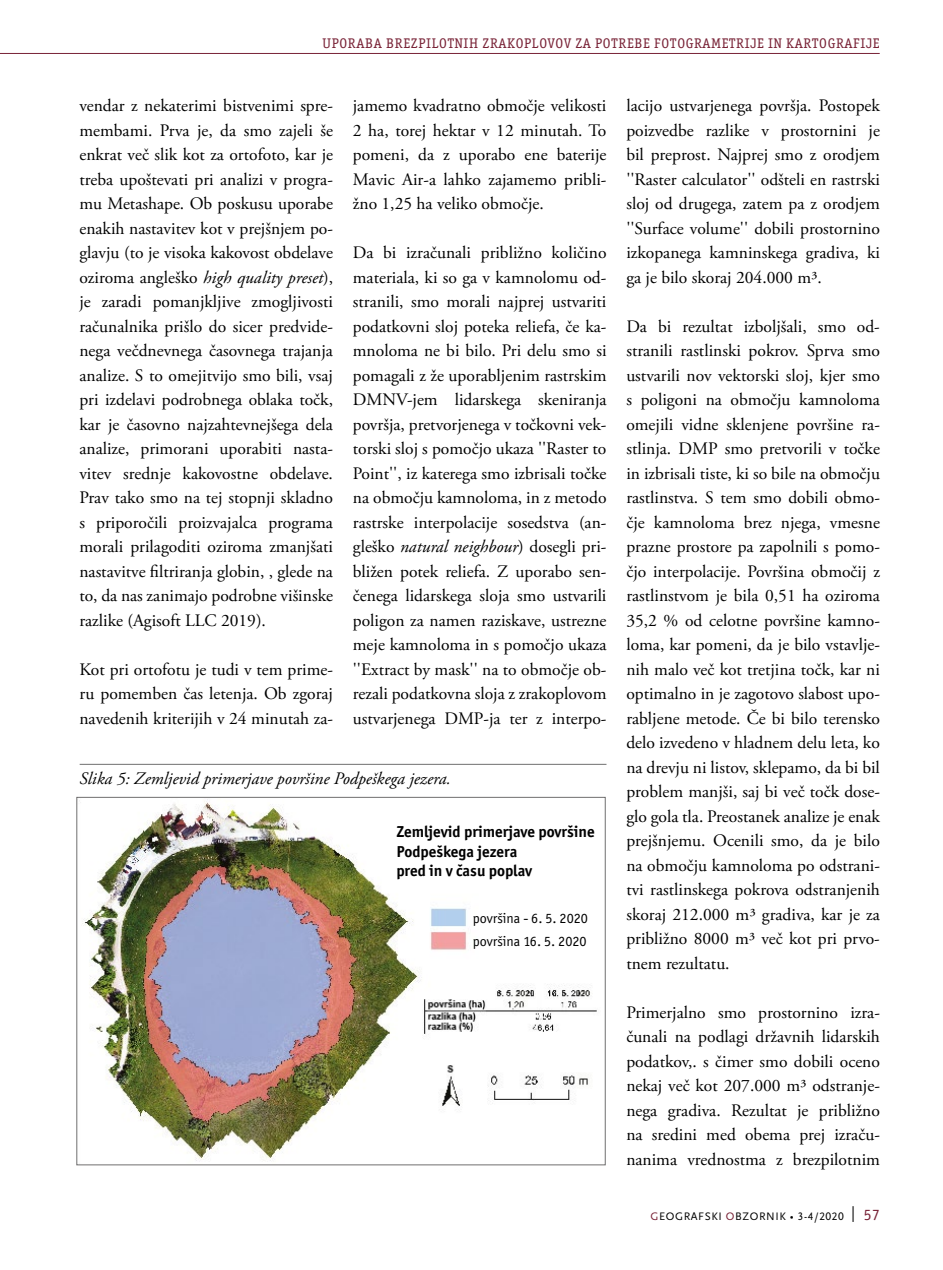
<style>
.page{position:relative;width:943px;height:1270px;background:#fff}
.page>*{position:absolute;margin:0;border:0;box-sizing:border-box;transform-origin:0 0}
.t1{font:17.5px/24.5px "Adobe Garamond Pro";color:#000;text-align:justify}
.t2{font:italic 17.5px "Adobe Garamond Pro";color:#000}
.t3{font:700 15.92px/19.1px "Officina San Itc TEE";color:#000}
.t4{font:14.17px/22.9px "Officina San Itc TEE";color:#000}
.t5{font:14px "Officina Ser Itc TEE";letter-spacing:.05em;color:#782236}
.t6{font:11.38px "AE Scala Sans";letter-spacing:.05em;color:#000}
.s1{font-style:italic}
.s2{color:#782236}
.s3{font-family:"AE Scala Sans SC"}
.s4{font-family:"Officina Ser Itc TEE";font-size:15.75px;color:#782236}
</style>
<div class="page">
<hr style="left:0;top:53px;width:879px;height:1px;background:#782236">
<img style="left:79px;top:799px;width:518px;height:362px">
<hr style="left:80px;top:764px;width:526px;height:1px;background:#706f6f">
<p class="t5" style="left:322px;top:35px;width:558px">UPORABA BREZPILOTNIH ZRAKOPLOVOV ZA POTREBE FOTOGRAMETRIJE IN KARTOGRAFIJE</p>
<p class="t1" style="left:79px;top:94px;width:255px">vendar z nekaterimi bistvenimi spre&shy;membami. Prva je, da smo zajeli še enkrat več slik kot za ortofoto, kar je treba upoštevati pri analizi v progra&shy;mu Metashape. Ob poskusu uporabe enakih nastavitev kot v prejšnjem po&shy;glavju (to je visoka kakovost obdelave oziroma angleško <span class="s1">high quality preset</span>), je zaradi pomanjkljive zmogljivosti računalnika prišlo do sicer predvide&shy;nega večdnevnega časovnega trajanja analize. S to omejitvijo smo bili, vsaj pri izdelavi podrobnega oblaka točk, kar je časovno najzahtevnejšega dela analize, primorani uporabiti nasta&shy;vitev srednje kakovostne obdelave.<br>Prav tako smo na tej stopnji skladno s priporočili proizvajalca programa morali prilagoditi oziroma zmanjšati nastavitve filtriranja globin, , glede na to, da nas zanimajo podrobne višinske razlike (Agisoft LLC 2019).</p>
<p class="t1" style="left:79px;top:658px;width:255px">Kot pri ortofotu je tudi v tem prime&shy;ru pomemben čas letenja. Ob zgoraj navedenih kriterijih v 24 minutah za-</p>
<p class="t1" style="left:353px;top:94px;width:255px">jamemo kvadratno območje velikosti 2 ha, torej hektar v 12 minutah. To pomeni, da z uporabo ene baterije Mavic Air-a lahko zajamemo pribli&shy;žno 1,25 ha veliko območje.</p>
<p class="t1" style="left:353px;top:241px;width:255px">Da bi izračunali približno količino materiala, ki so ga v kamnolomu od&shy;stranili, smo morali najprej ustvariti podatkovni sloj poteka reliefa, če ka&shy;mnoloma ne bi bilo. Pri delu smo si pomagali z že uporabljenim rastrskim DMNV-jem lidarskega skeniranja površja, pretvorjenega v točkovni vek&shy;torski sloj s pomočjo ukaza ''Raster to Point'', iz katerega smo izbrisali točke na območju kamnoloma, in z metodo rastrske interpolacije sosedstva (an&shy;gleško <span class="s1">natural neighbour</span>) dosegli pri&shy;bližen potek reliefa. Z uporabo sen&shy;čenega lidarskega sloja smo ustvarili poligon za namen raziskave, ustrezne meje kamnoloma in s pomočjo ukaza ''Extract by mask'' na to območje ob&shy;rezali podatkovna sloja z zrakoplovom ustvarjenega DMP-ja ter z interpo-</p>
<p class="t2" style="left:80px;top:768px;width:372px">Slika 5: Zemljevid primerjave površine Podpeškega jezera.</p>
<p class="t3" style="left:396px;top:822px;width:200px">Zemljevid primerjave površine<br>Podpeškega jezera<br>pred in v času poplav</p>
<p class="t4" style="left:472px;top:907px;width:117px">površina - 6. 5. 2020 površina 16. 5. 2020</p>
<p class="t1" style="left:626px;top:94px;width:255px">lacijo ustvarjenega površja. Postopek poizvedbe razlike v prostornini je bil preprost. Najprej smo z orodjem ''Raster calculator'' odšteli en rastrski sloj od drugega, zatem pa z orodjem ''Surface volume'' dobili prostornino izkopanega kamninskega gradiva, ki ga je bilo skoraj 204.000 m3.</p>
<p class="t1" style="left:626px;top:315px;width:255px">Da bi rezultat izboljšali, smo od&shy;stranili rastlinski pokrov. Sprva smo ustvarili nov vektorski sloj, kjer smo s poligoni na območju kamnoloma omejili vidne sklenjene površine ra&shy;stlinja. DMP smo pretvorili v točke in izbrisali tiste, ki so bile na območju rastlinstva. S tem smo dobili obmo&shy;čje kamnoloma brez njega, vmesne prazne prostore pa zapolnili s pomo&shy;čjo interpolacije. Površina območij z rastlinstvom je bila 0,51 ha oziroma 35,2 % od celotne površine kamno&shy;loma, kar pomeni, da je bilo vstavlje&shy;nih malo več kot tretjina točk, kar ni optimalno in je zagotovo slabost upo&shy;rabljene metode. Če bi bilo terensko delo izvedeno v hladnem delu leta, ko na drevju ni listov, sklepamo, da bi bil problem manjši, saj bi več točk dose&shy;glo gola tla. Preostanek analize je enak prejšnjemu. Ocenili smo, da je bilo na območju kamnoloma po odstrani&shy;tvi rastlinskega pokrova odstranjenih skoraj 212.000 m3 gradiva, kar je za približno 8000 m3 več kot pri prvo&shy;tnem rezultatu.</p>
<p class="t1" style="left:626px;top:1001px;width:255px">Primerjalno smo prostornino izra&shy;čunali na podlagi državnih lidarskih podatkov,. s čimer smo dobili oceno nekaj več kot 207.000 m3 odstranje&shy;nega gradiva. Rezultat je približno na sredini med obema prej izraču&shy;nanima vrednostma z brezpilotnim</p>
<p class="t6" style="left:650px;top:1210px;width:231px"><span class="s2">G</span>EOGRAFSKI <span class="s2">O</span>BZORNIK • <span class="s3">3-4/2020</span> <sup>|</sup> <span class="s4">57</span></p>
</div>
